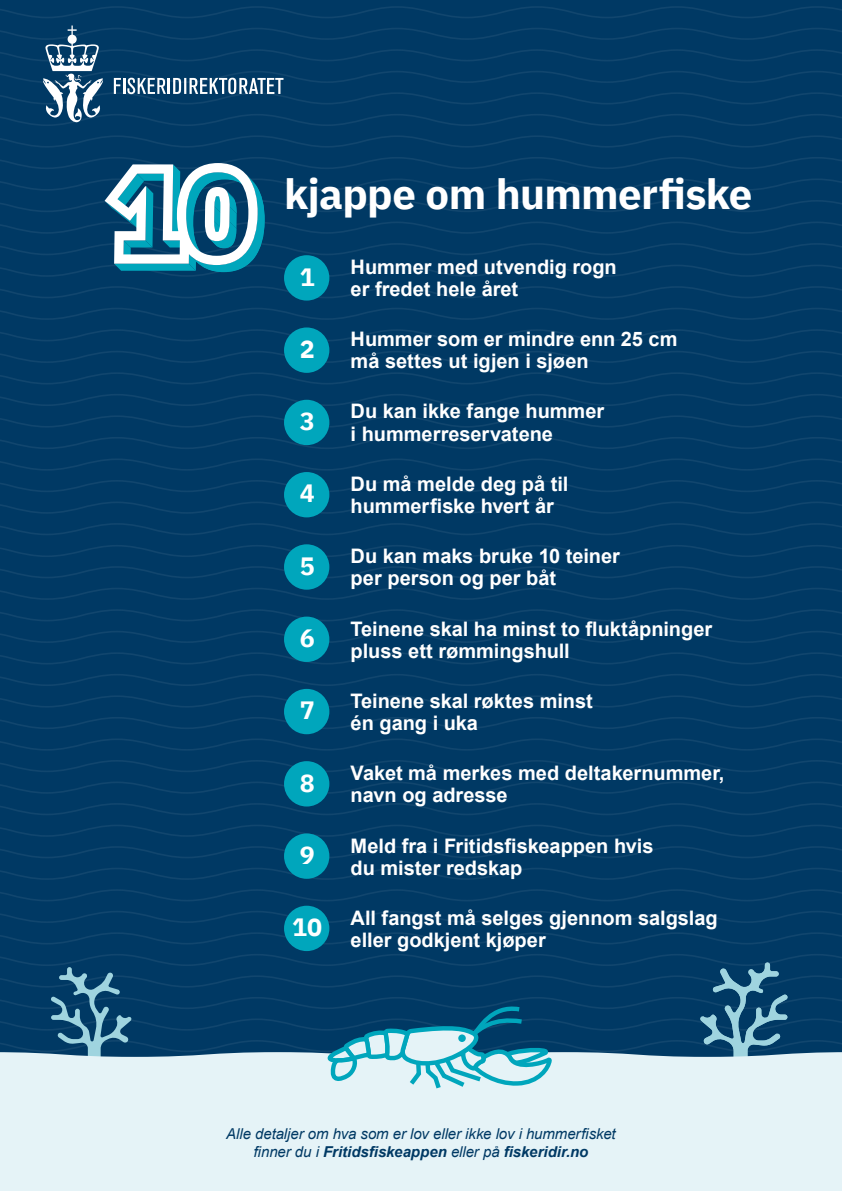
<style>
.page{position:relative;width:842px;height:1191px;background:#003964}
.page>*{position:absolute;margin:0;border:0;box-sizing:border-box;transform-origin:0 0}
.t1{font:700 42px "IBM Plex Sans";letter-spacing:-.015em;color:#fff}
.t2{font:700 25px "IBM Plex Sans";color:#fff}
.t3{font:700 20px/22px "Arial";color:#fff}
.t4{font:italic 15px/18px "Arial";letter-spacing:-.005em;color:#003964;text-align:center}
.s1{font-weight:700}
</style>
<div class="page">
<div style="left:284px;top:255px;width:45px;height:45px;background:#00a6bc;border-radius:50%"></div>
<div style="left:284px;top:327px;width:45px;height:46px;background:#00a6bc;border-radius:50%"></div>
<div style="left:284px;top:400px;width:45px;height:45px;background:#00a6bc;border-radius:50%"></div>
<div style="left:284px;top:472px;width:45px;height:45px;background:#00a6bc;border-radius:50%"></div>
<div style="left:284px;top:544px;width:45px;height:45px;background:#00a6bc;border-radius:50%"></div>
<div style="left:284px;top:616px;width:45px;height:46px;background:#00a6bc;border-radius:50%"></div>
<div style="left:284px;top:689px;width:45px;height:45px;background:#00a6bc;border-radius:50%"></div>
<div style="left:284px;top:761px;width:45px;height:45px;background:#00a6bc;border-radius:50%"></div>
<div style="left:284px;top:833px;width:45px;height:45px;background:#00a6bc;border-radius:50%"></div>
<div style="left:284px;top:905px;width:45px;height:46px;background:#00a6bc;border-radius:50%"></div>
<svg style="left:43px;top:26px;width:60px;height:97px"></svg>
<svg style="left:114px;top:78px;width:169px;height:16px"></svg>
<svg style="left:105px;top:163px;width:160px;height:109px"></svg>
<svg style="left:700px;top:962px;width:87px;height:90px"></svg>
<svg style="left:51px;top:967px;width:81px;height:85px"></svg>
<div style="left:0;top:1052px;width:842px;height:139px;background:#e5f3f7"></div>
<svg style="left:326px;top:1003px;width:226px;height:87px"></svg>
<div style="left:458px;top:1034px;width:8px;height:8px;background:#00a6bc;border-radius:50%"></div>
<p class="t1" style="left:284px;top:161px;width:470px">kjappe om hummerfiske</p>
<p class="t2" style="left:300px;top:257px;width:16px">1</p>
<p class="t2" style="left:300px;top:329px;width:16px">2</p>
<p class="t2" style="left:300px;top:401px;width:16px">3</p>
<p class="t2" style="left:300px;top:474px;width:16px">4</p>
<p class="t2" style="left:300px;top:546px;width:16px">5</p>
<p class="t2" style="left:300px;top:618px;width:16px">6</p>
<p class="t2" style="left:300px;top:690px;width:16px">7</p>
<p class="t2" style="left:300px;top:763px;width:16px">8</p>
<p class="t2" style="left:300px;top:835px;width:16px">9</p>
<p class="t2" style="left:292px;top:907px;width:31px">10</p>
<p class="t3" style="left:351px;top:256px;width:268px">Hummer med utvendig rogn er fredet hele året</p>
<p class="t3" style="left:351px;top:329px;width:328px">Hummer som er mindre enn 25 cm må settes ut igjen i sjøen</p>
<p class="t3" style="left:351px;top:401px;width:255px">Du kan ikke fange hummer i hummerreservatene</p>
<p class="t3" style="left:351px;top:473px;width:219px">Du må melde deg på til hummerfiske hvert år</p>
<p class="t3" style="left:351px;top:546px;width:271px">Du kan maks bruke 10 teiner per person og per båt</p>
<p class="t3" style="left:351px;top:618px;width:363px">Teinene skal ha minst to fluktåpninger pluss ett rømmingshull</p>
<p class="t3" style="left:351px;top:690px;width:244px">Teinene skal røktes minst én gang i uka</p>
<p class="t3" style="left:351px;top:763px;width:375px">Vaket må merkes med deltakernummer, navn og adresse</p>
<p class="t3" style="left:351px;top:835px;width:304px">Meld fra i Fritidsfiskeappen hvis du mister redskap</p>
<p class="t3" style="left:351px;top:907px;width:368px">All fangst må selges gjennom salgslag eller godkjent kjøper</p>
<p class="t4" style="left:226px;top:1124px;width:391px">Alle detaljer om hva som er lov eller ikke lov i hummerfisket finner du i <span class="s1">Fritidsfiskeappen</span> eller på <span class="s1">fiskeridir.no</span></p>
</div>
